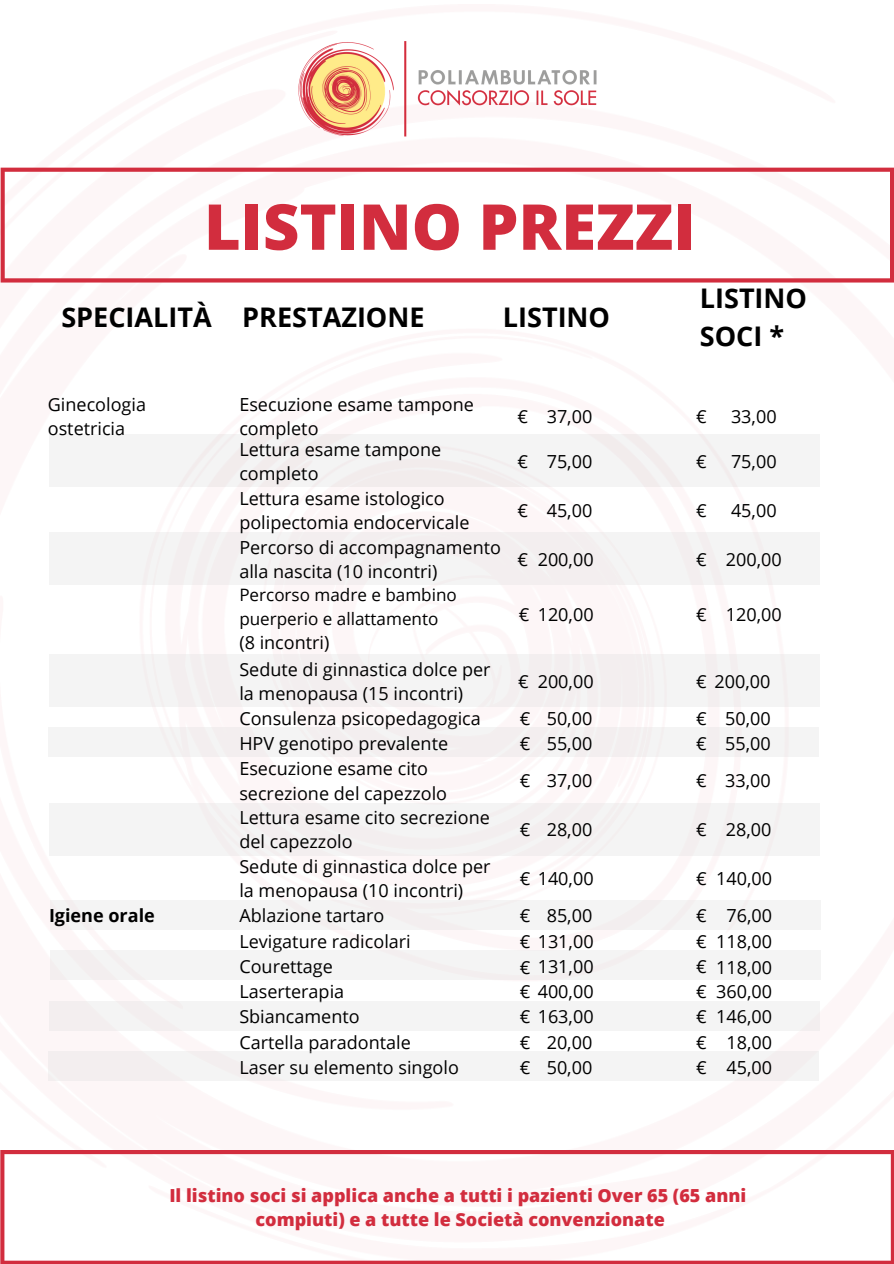
<style>
.page{position:relative;width:894px;height:1264px;background:#fff}
.page>*{position:absolute;margin:0;border:0;box-sizing:border-box;transform-origin:0 0}
.t1{font:800 63.3px "Open Sans";color:#d22d3e}
.t2{font:700 27px/37.2px "Open Sans";color:#000}
.t3{font:18px/24.5px "Open Sans";color:#000}
.t4{font:800 18px/24.9px "Open Sans";color:#d22d3e;text-align:center}
.t5{font:700 18px "Open Sans";color:#000}
.t6{font:17.1px/23.1px "Open Sans";color:#000}
</style>
<div class="page">
<div style="left:49px;top:532px;width:770px;height:53px;background:#f4f4f4"></div>
<div style="left:50px;top:900px;width:770px;height:29px;background:#f4f4f4"></div>
<div style="left:49px;top:802px;width:770px;height:53px;background:#f4f4f4"></div>
<img style="left:285px;top:33px;width:324px;height:112px">
<svg style="left:1px;top:168px;width:892px;height:114px"></svg>
<svg style="left:0;top:1149px;width:893px;height:114px"></svg>
<div style="left:49px;top:654px;width:770px;height:53px;background:#f4f4f4"></div>
<div style="left:48px;top:727px;width:770px;height:30px;background:#f4f3f3"></div>
<div style="left:50px;top:950px;width:770px;height:30px;background:#f4f4f4"></div>
<div style="left:49px;top:1001px;width:770px;height:29px;background:#f4f4f4"></div>
<div style="left:48px;top:1051px;width:770px;height:29px;background:#f4f4f4"></div>
<h1 class="t1" style="left:204px;top:182px;width:492px">LISTINO PREZZI</h1>
<h2 class="t2" style="left:61px;top:298px;width:364px">SPECIALITÀ PRESTAZIONE</h2>
<h2 class="t2" style="left:503px;top:298px;width:109px">LISTINO</h2>
<h2 class="t2" style="left:699px;top:279px;width:109px">LISTINO<br>SOCI *</h2>
<p class="t3" style="left:48px;top:391px;width:100px">Ginecologia ostetricia</p>
<p class="t3" style="left:239px;top:391px;width:236px">Esecuzione esame tampone completo</p>
<p class="t3" style="left:546px;top:403px;width:47px">37,00</p>
<p class="t3" style="left:730px;top:403px;width:47px">33,00</p>
<p class="t3" style="left:517px;top:403px;width:12px">€</p>
<p class="t3" style="left:517px;top:448px;width:12px">€</p>
<p class="t3" style="left:696px;top:403px;width:12px">€</p>
<p class="t3" style="left:696px;top:448px;width:12px">€</p>
<p class="t3" style="left:239px;top:436px;width:203px">Lettura esame tampone completo</p>
<p class="t3" style="left:546px;top:448px;width:47px">75,00</p>
<p class="t3" style="left:730px;top:448px;width:47px">75,00</p>
<p class="t3" style="left:239px;top:485px;width:231px">Lettura esame istologico polipectomia endocervicale</p>
<p class="t3" style="left:546px;top:498px;width:47px">45,00</p>
<p class="t3" style="left:730px;top:498px;width:47px">45,00</p>
<p class="t3" style="left:517px;top:498px;width:12px">€</p>
<p class="t3" style="left:696px;top:498px;width:12px">€</p>
<p class="t3" style="left:239px;top:534px;width:263px">Percorso di accompagnamento alla nascita (10 incontri)</p>
<p class="t6" style="left:239px;top:583px;width:219px">Percorso madre e bambino puerperio e allattamento</p>
<p class="t3" style="left:239px;top:630px;width:91px">(8 incontri)</p>
<p class="t3" style="left:517px;top:546px;width:78px">€ 200,00</p>
<p class="t3" style="left:696px;top:546px;width:87px">€ 200,00</p>
<p class="t3" style="left:518px;top:601px;width:76px">€ 120,00</p>
<p class="t3" style="left:696px;top:601px;width:87px">€ 120,00</p>
<p class="t3" style="left:239px;top:656px;width:253px">Sedute di ginnastica dolce per la menopausa (15 incontri)</p>
<p class="t3" style="left:518px;top:668px;width:77px">€ 200,00</p>
<p class="t3" style="left:696px;top:668px;width:76px">€ 200,00</p>
<p class="t3" style="left:546px;top:705px;width:47px">50,00</p>
<p class="t3" style="left:725px;top:705px;width:47px">50,00</p>
<p class="t3" style="left:239px;top:705px;width:243px">Consulenza psicopedagogica</p>
<p class="t3" style="left:519px;top:705px;width:12px">€</p>
<p class="t3" style="left:696px;top:705px;width:12px">€</p>
<p class="t3" style="left:239px;top:730px;width:210px">HPV genotipo prevalente</p>
<p class="t3" style="left:519px;top:730px;width:74px">€ 55,00</p>
<p class="t3" style="left:696px;top:730px;width:12px">€</p>
<p class="t3" style="left:239px;top:756px;width:209px">Esecuzione esame cito secrezione del capezzolo</p>
<p class="t3" style="left:519px;top:768px;width:74px">€ 37,00</p>
<p class="t3" style="left:696px;top:768px;width:12px">€</p>
<p class="t3" style="left:725px;top:724px;width:47px;line-height:37.3px">55,00<br>33,00</p>
<p class="t3" style="left:239px;top:804px;width:252px">Lettura esame cito secrezione del capezzolo</p>
<p class="t3" style="left:239px;top:853px;width:253px">Sedute di ginnastica dolce per la menopausa (10 incontri)</p>
<p class="t3" style="left:519px;top:817px;width:74px">€ 28,00</p>
<p class="t3" style="left:696px;top:817px;width:77px">€ 28,00</p>
<p class="t3" style="left:519px;top:865px;width:75px">€ 140,00</p>
<p class="t3" style="left:696px;top:865px;width:12px">€</p>
<p class="t3" style="left:716px;top:865px;width:57px">140,00</p>
<p class="t5" style="left:49px;top:903px;width:107px">Igiene orale</p>
<p class="t3" style="left:239px;top:903px;width:147px">Ablazione tartaro</p>
<p class="t3" style="left:519px;top:903px;width:74px">€ 85,00</p>
<p class="t3" style="left:696px;top:903px;width:77px">€ 76,00</p>
<p class="t3" style="left:239px;top:928px;width:173px">Levigature radicolari</p>
<p class="t3" style="left:519px;top:928px;width:75px">€ 131,00</p>
<p class="t3" style="left:696px;top:928px;width:78px">€ 118,00</p>
<p class="t3" style="left:239px;top:953px;width:95px">Courettage</p>
<p class="t3" style="left:519px;top:953px;width:75px">€ 131,00</p>
<p class="t3" style="left:696px;top:954px;width:78px">€ 118,00</p>
<p class="t3" style="left:239px;top:978px;width:106px">Laserterapia</p>
<p class="t3" style="left:716px;top:978px;width:57px">360,00</p>
<p class="t3" style="left:239px;top:1004px;width:122px">Sbiancamento</p>
<p class="t3" style="left:519px;top:1004px;width:75px">€ 163,00</p>
<p class="t3" style="left:696px;top:1004px;width:78px">€ 146,00</p>
<p class="t3" style="left:239px;top:1029px;width:173px">Cartella paradontale</p>
<p class="t3" style="left:519px;top:1029px;width:74px">€ 20,00</p>
<p class="t3" style="left:696px;top:1029px;width:77px">€ 18,00</p>
<p class="t3" style="left:239px;top:1054px;width:221px">Laser su elemento singolo</p>
<p class="t3" style="left:519px;top:1054px;width:74px">€ 50,00</p>
<p class="t3" style="left:696px;top:1054px;width:77px">€ 45,00</p>
<p class="t3" style="left:519px;top:978px;width:75px">€ 400,00</p>
<p class="t3" style="left:696px;top:978px;width:12px">€</p>
<p class="t4" style="left:169px;top:1182px;width:578px">Il listino soci si applica anche a tutti i pazienti Over 65 (65 anni compiuti) e a tutte le Società convenzionate</p>
</div>
